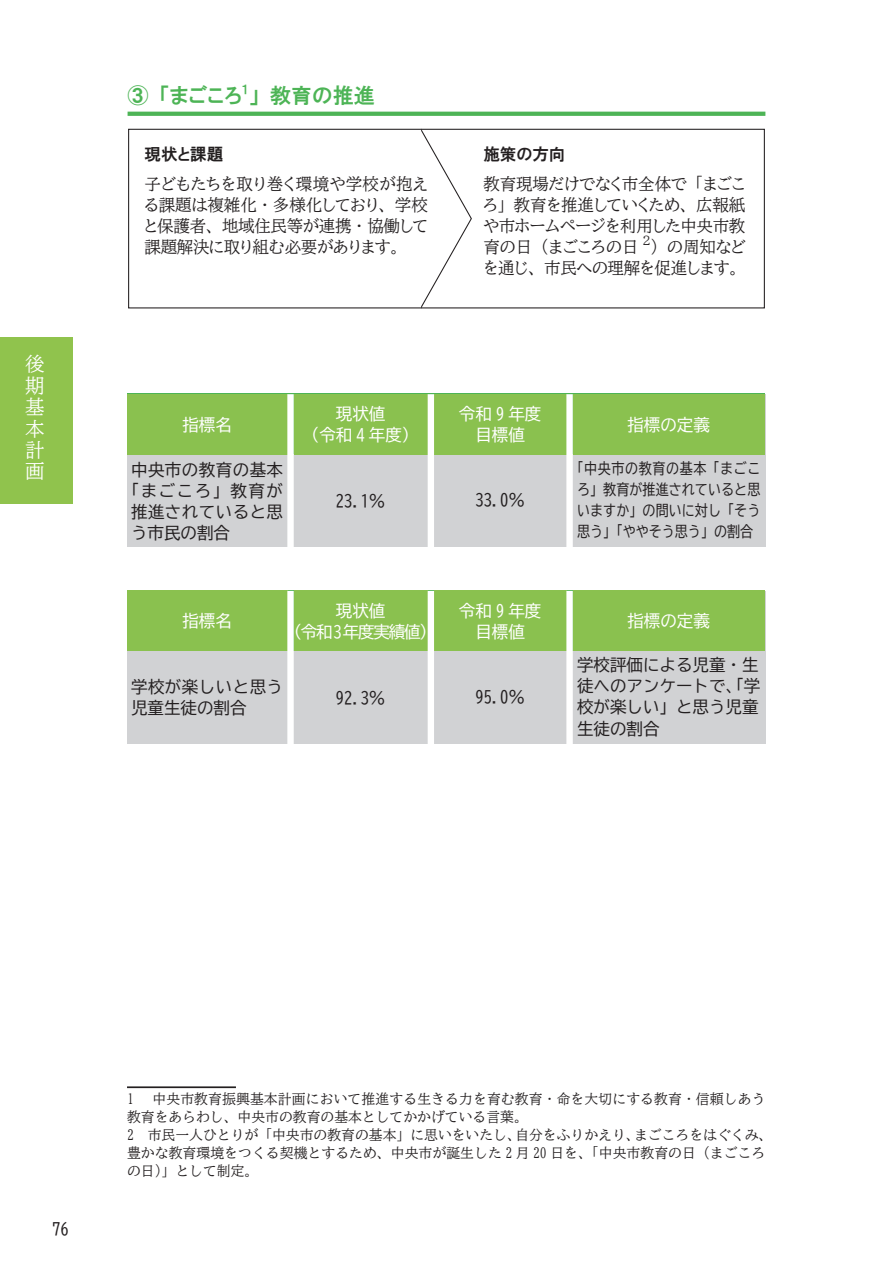
<style>
.page{position:relative;width:893px;height:1263px;background:#fff}
.page>*{position:absolute;margin:0;border:0;box-sizing:border-box;transform-origin:0 0}
.t1{font:21px "HGP Gothic E";color:#4db456}
.t2{font:19.5px/21.5px "BIZ UD Mincho Medium";color:#fff;text-align:justify}
.t3{font:16.5px/21px "BIZ UDP Mincho Medium";letter-spacing:-.02em;color:#231f20;text-align:justify}
.t4{font:16.5px/21px "BIZ UD Gothic";color:#231f20;text-align:justify}
.t5{font:16.5px/21px "BIZ UD Gothic";color:#fff;text-align:center}
.t6{font:16.5px/21px "BIZ UD Gothic";letter-spacing:.025em;color:#231f20}
.t7{font:16.5px/21px "BIZ UD Gothic";letter-spacing:-.07em;color:#fff;text-align:center}
.t8{font:16.5px "HGP Gothic E";color:#231f20}
.t9{font:15px/21px "BIZ UD Gothic";letter-spacing:.005em;color:#231f20;text-align:center;scale:.87 1}
.t10{font:13.8px/18px "BIZ UD Mincho Medium";letter-spacing:.005em;color:#231f20}
.t11{font:12px "BIZ UDP Mincho Medium";color:#231f20}
</style>
<div class="page">
<div style="left:0;top:337px;width:72px;height:167px;background:#90c34d"></div>
<div style="left:128px;top:129px;width:637px;height:179px;border:1px solid #231f20"></div>
<svg style="left:420px;top:128px;width:53px;height:181px"></svg>
<svg style="left:128px;top:112px;width:637px;height:4px;fill:#4db456"></svg>
<div style="left:127px;top:394px;width:638px;height:153px;background:#d1d2d4"></div>
<div style="left:127px;top:394px;width:160px;height:61px;background:#8ac14f"></div>
<div style="left:294px;top:394px;width:134px;height:61px;background:#8ac14f"></div>
<div style="left:434px;top:394px;width:132px;height:61px;background:#8ac14f"></div>
<div style="left:573px;top:394px;width:192px;height:61px;background:#8ac14f"></div>
<div style="left:287px;top:394px;width:7px;height:154px;background:#fff"></div>
<div style="left:428px;top:394px;width:6px;height:154px;background:#fff"></div>
<div style="left:566px;top:394px;width:7px;height:154px;background:#fff"></div>
<div style="left:127px;top:591px;width:638px;height:152px;background:#d1d2d4"></div>
<div style="left:127px;top:590px;width:160px;height:61px;background:#8ac14f"></div>
<div style="left:294px;top:590px;width:134px;height:61px;background:#8ac14f"></div>
<div style="left:434px;top:590px;width:132px;height:61px;background:#8ac14f"></div>
<div style="left:573px;top:590px;width:192px;height:61px;background:#8ac14f"></div>
<div style="left:287px;top:591px;width:7px;height:154px;background:#fff"></div>
<div style="left:428px;top:591px;width:6px;height:154px;background:#fff"></div>
<div style="left:566px;top:591px;width:7px;height:154px;background:#fff"></div>
<hr style="left:127px;top:1086px;width:109px;height:2px;background:#231f20">
<h2 class="t2" style="left:25px;top:353px;width:21px">後期基本計画</h2>
<h1 class="t1" style="left:128px;top:85px;width:249px">③ 「まごころ<sup>１</sup>」教育の推進</h1>
<p class="t8" style="left:145px;top:146px;width:80px">現状と課題</p>
<p class="t3" style="left:145px;top:173px;width:285px">子どもたちを取り巻く環境や学校が抱える課題は複雑化・多様化しており、学校と保護者、地域住民等が連携・協働して課題解決に取り組む必要があります。</p>
<p class="t8" style="left:483px;top:146px;width:84px">施策の方向</p>
<p class="t3" style="left:483px;top:173px;width:264px">教育現場だけでなく市全体で「まごころ」教育を推進していくため、広報紙や市ホームページを利用した中央市教育の日（まごころの日</p>
<p class="t11" style="left:642px;top:234px;width:10px">2</p>
<p class="t3" style="left:483px;top:236px;width:264px;text-indent:167px">）の周知などを通じ、市民への理解を促進します。</p>
<p class="t5" style="left:182px;top:414px;width:51px">指標名</p>
<p class="t5" style="left:303px;top:403px;width:117px">現状値<br>（令和 4 年度）</p>
<p class="t5" style="left:459px;top:403px;width:84px">令和 9 年度目標値</p>
<p class="t5" style="left:627px;top:414px;width:84px">指標の定義</p>
<p class="t6" style="left:131px;top:459px;width:154px">中央市の教育の基本</p>
<p class="t4" style="left:123px;top:480px;width:162px">「まごころ」教育が</p>
<p class="t6" style="left:131px;top:501px;width:154px">推進されていると思</p>
<p class="t4" style="left:131px;top:522px;width:100px">う市民の割合</p>
<p class="t4" style="left:336px;top:490px;width:51px">23.1％</p>
<p class="t4" style="left:475px;top:489px;width:51px">33.0％</p>
<p class="t9" style="left:570px;top:458px;width:220px">「中央市の教育の基本「まごころ」教育が推進されていると思いますか」の問いに対し「そう思う」「ややそう思う」の割合</p>
<p class="t5" style="left:182px;top:610px;width:51px">指標名</p>
<p class="t7" style="left:285px;top:600px;width:152px">現状値<br>（令和3年度実績値）</p>
<p class="t5" style="left:459px;top:600px;width:84px">令和 9 年度目標値</p>
<p class="t5" style="left:627px;top:610px;width:84px">指標の定義</p>
<p class="t6" style="left:131px;top:676px;width:154px">学校が楽しいと思う児童生徒の割合</p>
<p class="t4" style="left:336px;top:687px;width:51px">92.3％</p>
<p class="t4" style="left:475px;top:686px;width:51px">95.0％</p>
<p class="t4" style="left:577px;top:655px;width:185px">学校評価による児童・生徒へのアンケートで、「学校が楽しい」と思う児童生徒の割合</p>
<p class="t4" style="left:52px;top:1218px;width:18px">76</p>
<p class="t10" style="left:127px;top:1090px;width:647px;text-indent:25px">中央市教育振興基本計画において推進する生きる力を育む教育・命を大切にする教育・信頼しあう教育をあらわし、中央市の教育の基本としてかかげている言葉。<br>2 市民一人ひとりが「中央市の教育の基本」に思いをいたし、自分をふりかえり、まごころをはぐくみ、豊かな教育環境をつくる契機とするため、中央市が誕生した 2 月 20 日を、「中央市教育の日（まごころの日）」として制定。</p>
<p class="t10" style="left:127px;top:1090px;width:8px">1</p>
</div>
